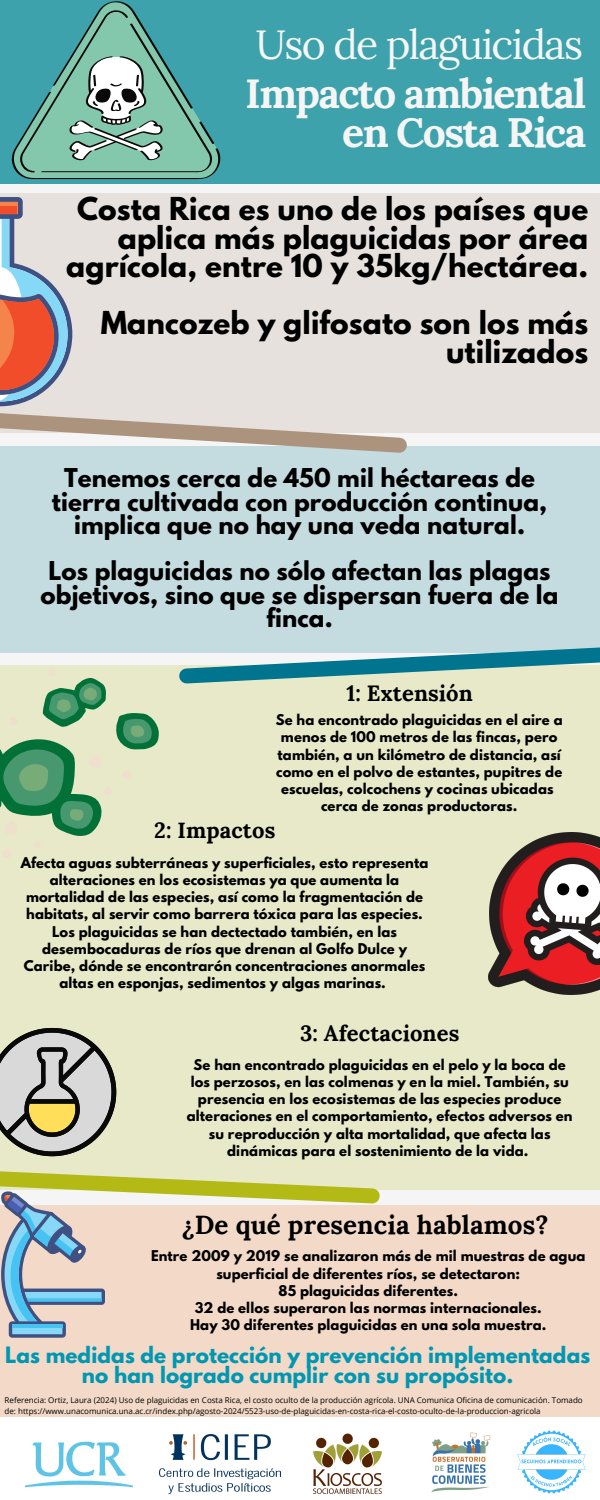
<style>
.page{position:relative;width:600px;height:1500px;background:#fff}
.page>*{position:absolute;margin:0;border:0;box-sizing:border-box;transform-origin:0 0}
.t1{font:700 41px/39px "Lora";letter-spacing:-.04em;color:#f5f5f5;text-align:right}
.t2{font:41px "Lora";letter-spacing:-.04em;color:#f5f5f5}
.t3{font:700 28px/28.5px "League Spartan";letter-spacing:.005em;color:#000;text-align:right}
.t4{font:700 26px "Lora";letter-spacing:.005em;color:#000}
.t5{font:700 23px/23.2px "League Spartan";letter-spacing:.005em;color:#000;text-align:center}
.t6{font:700 22px "Lora";letter-spacing:.005em;color:#000}
.t7{font:700 20px/20.2px "League Spartan";letter-spacing:.005em;color:#0097b2;text-align:center}
.t8{font:700 13.2px/17.2px "League Spartan";letter-spacing:.01em;color:#000;text-align:center}
.t9{font:8px/10.7px "Open Sans";color:#000}
</style>
<div class="page">
<div style="left:0;top:194px;width:600px;height:239px;background:#e6e1dd"></div>
<div style="left:0;top:1205px;width:600px;height:213px;background:#f3dac8"></div>
<div style="left:0;top:665px;width:600px;height:525px;background:#e7e9c8"></div>
<div style="left:0;top:446px;width:600px;height:207px;background:#c4dbe0"></div>
<svg style="left:179px;top:647px;width:421px;height:37px"></svg>
<div style="left:0;top:0;width:600px;height:183px;background:#3da2ac"></div>
<svg style="left:11px;top:1px;width:210px;height:178px"></svg>
<img style="left:489px;top:833px;width:111px;height:162px">
<svg style="left:0;top:678px;width:159px;height:158px"></svg>
<svg style="left:0;top:1028px;width:116px;height:128px"></svg>
<svg style="left:0;top:1171px;width:380px;height:167px"></svg>
<svg style="left:0;top:197px;width:407px;height:256px"></svg>
<div style="left:0;top:206px;width:17px;height:8px;background:#f14d2a"></div>
<img style="left:0;top:1417px;width:165px;height:71px">
<img style="left:160px;top:1435px;width:120px;height:59px">
<img style="left:314px;top:1434px;width:68px;height:60px">
<img style="left:431px;top:1432px;width:60px;height:60px">
<img style="left:517px;top:1430px;width:69px;height:64px">
<h2 class="t2" style="left:255px;top:18px;width:329px">Uso de plaguicidas</h2>
<h3 class="t1" style="left:245px;top:73px;width:343px">Impacto ambiental en Costa Rica</h3>
<h4 class="t3" style="left:66px;top:198px;width:524px">Costa Rica es uno de los países que aplica más plaguicidas por área agrícola, entre 10 y 35kg/hectárea.</h4>
<p class="t3" style="left:101px;top:312px;width:489px">Mancozeb y glifosato son los más utilizados</p>
<h1 class="t5" style="left:52px;top:469px;width:497px">Tenemos cerca de 450 mil héctareas de tierra cultivada con producción continua, implica que no hay una veda natural.</h1>
<p class="t5" style="left:41px;top:562px;width:520px">Los plaguicidas no sólo afectan las plagas objetivos, sino que se dispersan fuera de la finca.</p>
<h3 class="t6" style="left:346px;top:679px;width:128px">1: Extensión</h3>
<h4 class="t8" style="left:276px;top:713px;width:288px">Se ha encontrado plaguicidas en el aire a menos de 100 metros de las fincas, pero también, a un kilómetro de distancia, así como en el polvo de estantes, pupitres de escuelas, colcochens y cocinas ubicadas cerca de zonas productoras.</h4>
<h4 class="t6" style="left:154px;top:815px;width:123px">2: Impactos</h4>
<h6 class="t8" style="left:21px;top:855px;width:409px">Afecta aguas subterráneas y superficiales, esto representa alteraciones en los ecosistemas ya que aumenta la mortalidad de las especies, así como la fragmentación de habitats, al servir como barrera tóxica para las especies.<br>Los plaguicidas se han dectectado también, en las desembocaduras de ríos que drenan al Golfo Dulce y Caribe, dónde se encontrarón concentraciones anormales altas en esponjas, sedimentos y algas marinas.</h6>
<h4 class="t6" style="left:300px;top:1019px;width:161px">3: Afectaciones</h4>
<p class="t8" style="left:187px;top:1057px;width:387px">Se han encontrado plaguicidas en el pelo y la boca de los perzosos, en las colmenas y en la miel. También, su presencia en los ecosistemas de las especies produce alteraciones en el comportamiento, efectos adversos en su reproducción y alta mortalidad, que afecta las dinámicas para el sostenimiento de la vida.</p>
<h6 class="t4" style="left:182px;top:1208px;width:368px">¿De qué presencia hablamos?</h6>
<p class="t8" style="left:151px;top:1249px;width:436px">Entre 2009 y 2019 se analizaron más de mil muestras de agua superficial de diferentes ríos, se detectaron:<br>85 plaguicidas diferentes.<br>32 de ellos superaron las normas internacionales.<br>Hay 30 diferentes plaguicidas en una sola muestra.</p>
<h4 class="t7" style="left:5px;top:1347px;width:587px">Las medidas de protección y prevención implementadas no han logrado cumplir con su propósito.</h4>
<p class="t9" style="left:5px;top:1394px;width:580px">Referencia: Ortiz, Laura (2024) Uso de plaguicidas en Costa Rica, el costo oculto de la producción agrícola. UNA Comunica Oficina de comunicación. Tomado de: https://www.unacomunica.una.ac.cr/index.php/agosto-2024/5523-uso-de-plaguicidas-en-costa-rica-el-costo-oculto-de-la-produccion-agricola</p>
</div>
